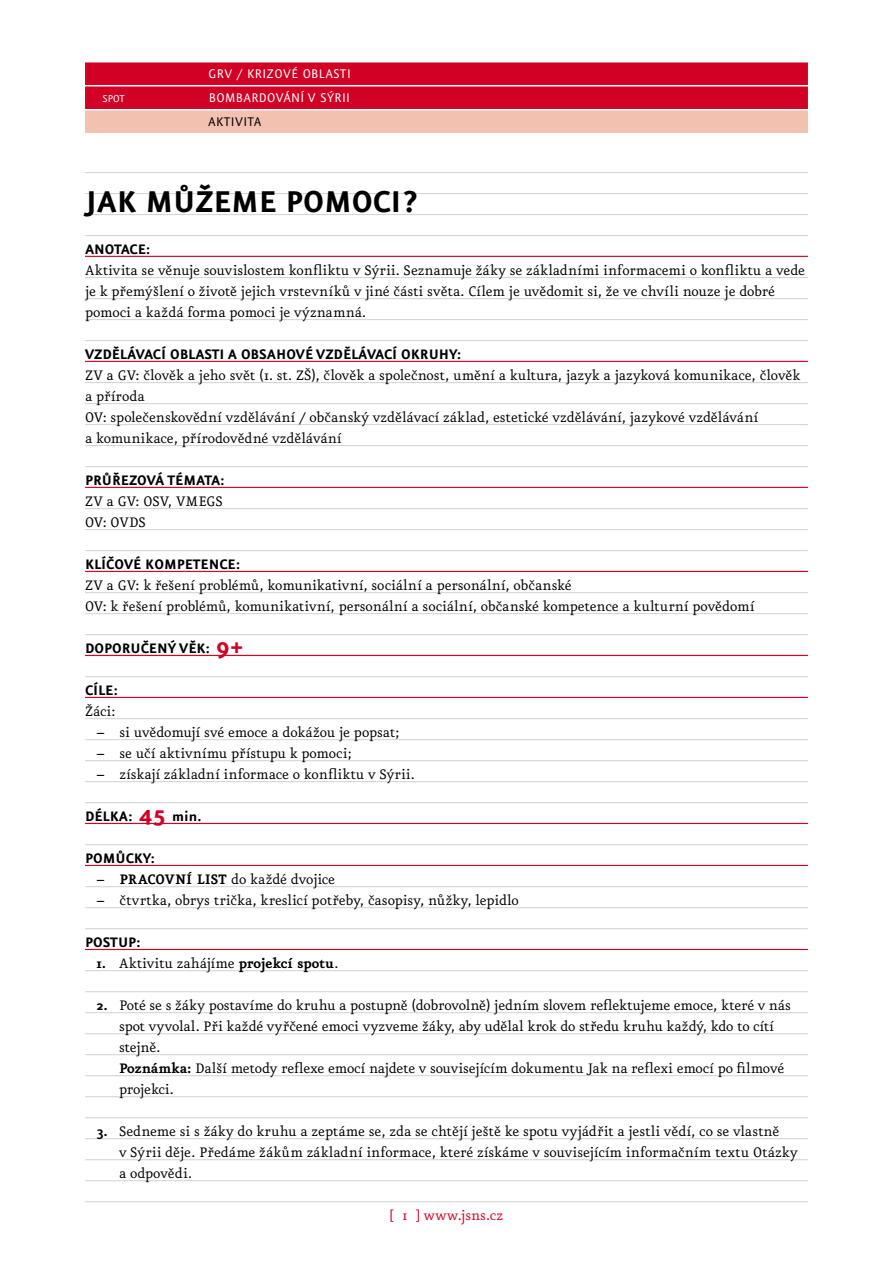
<style>
.page{position:relative;width:893px;height:1263px;background:#fff}
.page>*{position:absolute;margin:0;border:0;box-sizing:border-box;transform-origin:0 0}
.t1{font:700 36px "Eureka Sans OT";color:#000}
.t2{font:16.5px/21px "Eureka OT";letter-spacing:-.005em;color:#000}
.t3{font:700 16.5px "Eureka Sans OT";color:#000}
.t4{font:16.5px "Eureka OT";color:#d20024}
.t5{font:15px/24px "Eureka Sans OT";letter-spacing:.025em;color:#fff}
.t6{font:15px "Eureka Sans OT";color:#000}
.t7{font:12px "Eureka Sans OT";color:#fff}
.s1{font-size:27px;color:#d20024}
.s2{font-weight:700}
</style>
<div class="page">
<hr style="left:85px;top:172px;width:723px;height:1px;background:#d0d1d2">
<hr style="left:85px;top:193px;width:723px;height:1px;background:#d0d1d2">
<hr style="left:85px;top:214px;width:723px;height:1px;background:#d0d1d2">
<hr style="left:85px;top:235px;width:723px;height:1px;background:#d0d1d2">
<hr style="left:85px;top:277px;width:723px;height:1px;background:#d0d1d2">
<hr style="left:85px;top:298px;width:723px;height:1px;background:#d0d1d2">
<hr style="left:85px;top:319px;width:723px;height:1px;background:#d0d1d2">
<hr style="left:85px;top:340px;width:723px;height:1px;background:#d0d1d2">
<hr style="left:85px;top:382px;width:723px;height:1px;background:#d0d1d2">
<hr style="left:85px;top:403px;width:723px;height:1px;background:#d0d1d2">
<hr style="left:85px;top:424px;width:723px;height:1px;background:#d0d1d2">
<hr style="left:85px;top:445px;width:723px;height:1px;background:#d0d1d2">
<hr style="left:85px;top:466px;width:723px;height:1px;background:#d0d1d2">
<hr style="left:85px;top:508px;width:723px;height:1px;background:#d0d1d2">
<hr style="left:85px;top:529px;width:723px;height:1px;background:#d0d1d2">
<hr style="left:85px;top:550px;width:723px;height:1px;background:#d0d1d2">
<hr style="left:85px;top:592px;width:723px;height:1px;background:#d0d1d2">
<hr style="left:85px;top:613px;width:723px;height:1px;background:#d0d1d2">
<hr style="left:85px;top:634px;width:723px;height:1px;background:#d0d1d2">
<hr style="left:85px;top:676px;width:723px;height:1px;background:#d0d1d2">
<hr style="left:85px;top:718px;width:723px;height:1px;background:#d0d1d2">
<hr style="left:85px;top:739px;width:723px;height:1px;background:#d0d1d2">
<hr style="left:85px;top:760px;width:723px;height:1px;background:#d0d1d2">
<hr style="left:85px;top:781px;width:723px;height:1px;background:#d0d1d2">
<hr style="left:85px;top:802px;width:723px;height:1px;background:#d0d1d2">
<hr style="left:85px;top:844px;width:723px;height:1px;background:#d0d1d2">
<hr style="left:85px;top:886px;width:723px;height:1px;background:#d0d1d2">
<hr style="left:85px;top:907px;width:723px;height:1px;background:#d0d1d2">
<hr style="left:85px;top:928px;width:723px;height:1px;background:#d0d1d2">
<hr style="left:85px;top:970px;width:723px;height:1px;background:#d0d1d2">
<hr style="left:85px;top:991px;width:723px;height:1px;background:#d0d1d2">
<hr style="left:85px;top:1012px;width:723px;height:1px;background:#d0d1d2">
<hr style="left:85px;top:1033px;width:723px;height:1px;background:#d0d1d2">
<hr style="left:85px;top:1054px;width:723px;height:1px;background:#d0d1d2">
<hr style="left:85px;top:1075px;width:723px;height:1px;background:#d0d1d2">
<hr style="left:85px;top:1096px;width:723px;height:1px;background:#d0d1d2">
<hr style="left:85px;top:1117px;width:723px;height:1px;background:#d0d1d2">
<hr style="left:85px;top:1138px;width:723px;height:1px;background:#d0d1d2">
<hr style="left:85px;top:1159px;width:723px;height:1px;background:#d0d1d2">
<hr style="left:85px;top:1180px;width:723px;height:1px;background:#d0d1d2">
<hr style="left:85px;top:1201px;width:723px;height:1px;background:#d0d1d2">
<div style="left:85px;top:62px;width:723px;height:23px;background:#d20024"></div>
<div style="left:85px;top:86px;width:723px;height:23px;background:#d20024"></div>
<div style="left:85px;top:110px;width:723px;height:23px;background:#f3c1af"></div>
<hr style="left:85px;top:256px;width:723px;height:1px;background:#d20024">
<hr style="left:85px;top:361px;width:723px;height:1px;background:#d20024">
<hr style="left:85px;top:487px;width:723px;height:1px;background:#d20024">
<hr style="left:85px;top:571px;width:723px;height:1px;background:#d20024">
<hr style="left:85px;top:655px;width:723px;height:1px;background:#d20024">
<hr style="left:85px;top:697px;width:723px;height:1px;background:#d20024">
<hr style="left:85px;top:823px;width:723px;height:1px;background:#d20024">
<hr style="left:85px;top:865px;width:723px;height:1px;background:#d20024">
<hr style="left:85px;top:949px;width:723px;height:1px;background:#d20024">
<p class="t7" style="left:103px;top:92px;width:24px">SPOT</p>
<p class="t5" style="left:209px;top:62px;width:144px">GRV / KRIZOVÉ OBLASTI<br>BOMBARDOVÁNÍ V SÝRII</p>
<p class="t6" style="left:208px;top:114px;width:8px">AKTIVITA</p>
<h1 class="t1" style="left:85px;top:184px;width:335px">Jak můžeme pomoci?</h1>
<p class="t3" style="left:85px;top:241px;width:67px">ANOTACE:</p>
<p class="t2" style="left:85px;top:260px;width:722px">Aktivita se věnuje souvislostem konfliktu v Sýrii. Seznamuje žáky se základními informacemi o konfliktu a vede je k přemýšlení o životě jejich vrstevníků v jiné části světa. Cílem je uvědomit si, že ve chvíli nouze je dobré pomoci a každá forma pomoci je významná.</p>
<p class="t3" style="left:85px;top:346px;width:378px">VZDĚLÁVACÍ OBLASTI A OBSAHOVÉ VZDĚLÁVACÍ OKRUHY:</p>
<p class="t2" style="left:85px;top:365px;width:717px">ZV a GV: člověk a jeho svět (1. st. ZŠ), člověk a společnost, umění a kultura, jazyk a jazyková komunikace, člověk a příroda<br>OV: společenskovědní vzdělávání / občanský vzdělávací základ, estetické vzdělávání, jazykové vzdělávání<br>a komunikace, přírodovědné vzdělávání</p>
<p class="t3" style="left:85px;top:472px;width:141px">PRŮ ŘEZOVÁ TÉMATA:</p>
<p class="t2" style="left:85px;top:491px;width:139px">ZV a GV: OSV, VMEGS<br>OV: OVDS</p>
<p class="t3" style="left:85px;top:556px;width:71px">KLÍČOVÉ KOMPE</p>
<p class="t3" style="left:193px;top:556px;width:49px">TENCE:</p>
<p class="t2" style="left:85px;top:575px;width:671px">ZV a GV: k řešení problémů, komunikativní, sociální a personální, občanské<br>OV: k řešení problémů, komunikativní, personální a sociální, občanské kompetence a kulturní povědomí</p>
<p class="t3" style="left:85px;top:640px;width:161px">DOPORUČENÝ VĚK: <span class="s1">9+</span></p>
<p class="t3" style="left:85px;top:682px;width:34px">CÍLE:</p>
<p class="t2" style="left:85px;top:701px;width:32px">Žáci:</p>
<p class="t2" style="left:97px;top:722px;width:305px">– si uvědomují své emoce a dokážou je popsat;</p>
<p class="t2" style="left:97px;top:743px;width:257px">– se učí aktivnímu přístupu k pomoci;</p>
<p class="t2" style="left:97px;top:764px;width:320px">– získají základní informace o konfliktu v Sýrii.</p>
<p class="t3" style="left:85px;top:808px;width:118px">DÉLKA: <span class="s1">45</span> min.</p>
<p class="t3" style="left:85px;top:850px;width:11px">POMŮCK</p>
<p class="t3" style="left:143px;top:850px;width:13px">Y:</p>
<p class="t2" style="left:97px;top:869px;width:240px">– <span class="s2">PRACOVNÍ LIST</span> do každé dvojice</p>
<p class="t2" style="left:97px;top:890px;width:424px">– čtvrtka, obrys trička, kreslicí potřeby, časopisy, nůžky, lepidlo</p>
<p class="t3" style="left:85px;top:934px;width:57px">POSTUP:</p>
<p class="t2" style="left:96px;top:953px;width:244px"><span class="s2">1.</span> Aktivitu zahájíme <span class="s2">projekcí spotu</span>.</p>
<p class="t2" style="left:119px;top:995px;width:673px;text-indent:-23px"><span class="s2">2.</span> Poté se s žáky postavíme do kruhu a postupně (dobrovolně) jedním slovem reflektujeme emoce, které v nás spot vyvolal. Při každé vyřčené emoci vyzveme žáky, aby udělal krok do středu kruhu každý, kdo to cítí stejně.<br><span class="s2">Poznámka:</span> Další metody reflexe emocí najdete v souvisejícím dokumentu Jak na reflexi emocí po filmové projekci.</p>
<p class="t2" style="left:119px;top:1121px;width:680px;text-indent:-23px"><span class="s2">3.</span> Sedneme si s žáky do kruhu a zeptáme se, zda se chtějí ještě ke spotu vyjádřit a jestli vědí, co se vlastně<br>v Sýrii děje. Předáme žákům základní informace, které získáme v souvisejícím informačním textu Otázky a odpovědi.</p>
<p class="t4" style="left:390px;top:1207px;width:115px">[ 1 ] www.jsns.cz</p>
</div>
